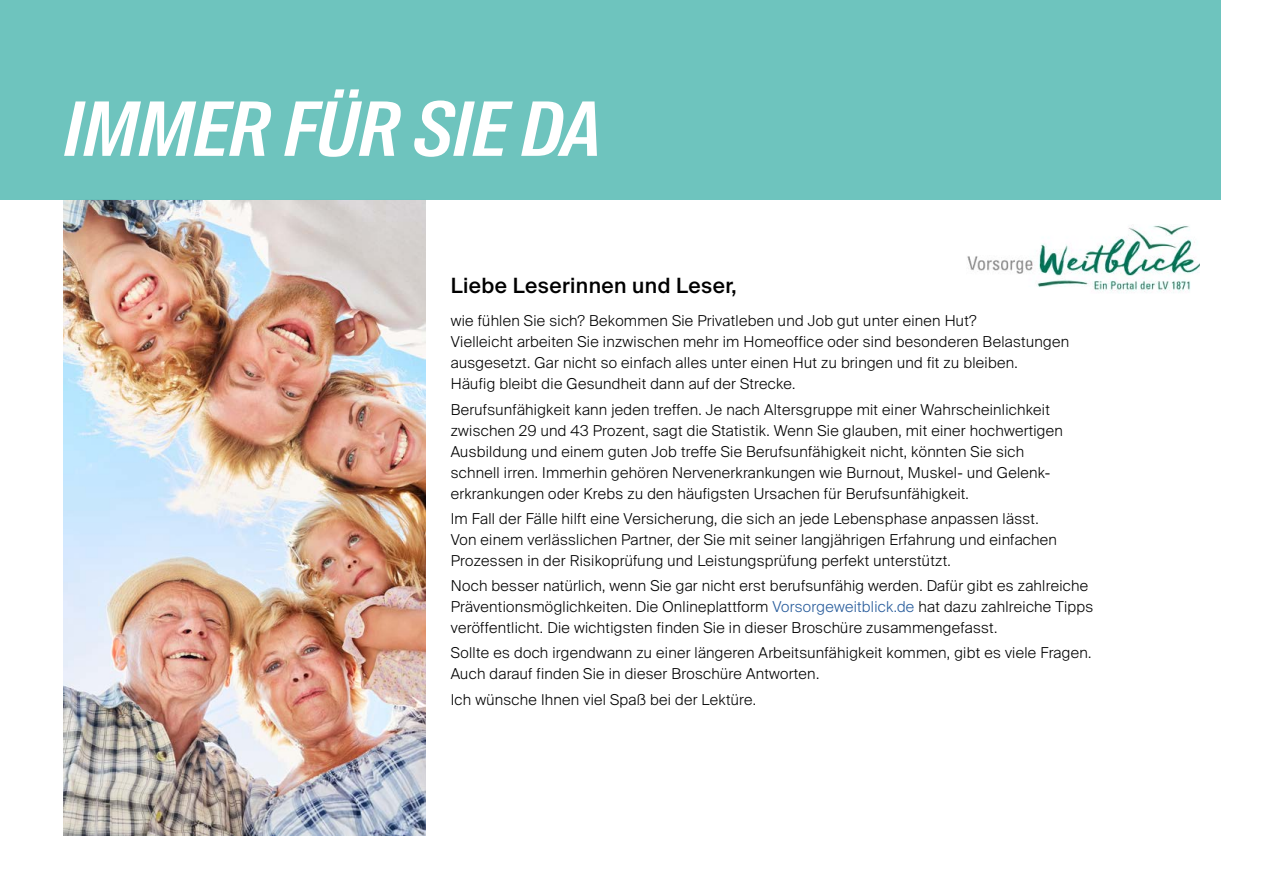
<style>
.page{position:relative;width:1263px;height:893px;background:#fff}
.page>*{position:absolute;margin:0;border:0;box-sizing:border-box;transform-origin:0 0}
.t1{font:italic 600 75px "Suisse Intl Cond";color:#fff}
.t2{font:500 21px "Suisse Intl";letter-spacing:.02em;color:#000}
.t3{font:300 15px/21px "Suisse Intl";letter-spacing:.02em;color:#000}
.s1{color:#275b9b}
</style>
<div class="page">
<img style="left:64px;top:200px;width:361px;height:636px">
<div style="left:0;top:0;width:1220px;height:199px;background:#6ec4be"></div>
<img style="left:967px;top:225px;width:232px;height:67px">
<h1 class="t1" style="left:64px;top:86px;width:539px">IMMER FÜR SIE DA</h1>
<h2 class="t2" style="left:451px;top:273px;width:287px">Liebe Leserinnen und Leser,</h2>
<p class="t3" style="left:451px;top:311px;width:620px">wie fühlen Sie sich? Bekommen Sie Privatleben und Job gut unter einen Hut?<br>Vielleicht arbeiten Sie inzwischen mehr im Homeoffice oder sind besonderen Belastungen ausgesetzt. Gar nicht so einfach alles unter einen Hut zu bringen und fit zu bleiben.<br>Häufig bleibt die Gesundheit dann auf der Strecke.</p>
<p class="t3" style="left:451px;top:399px;width:614px">Berufsunfähigkeit kann jeden treffen. Je nach Altersgruppe mit einer Wahrscheinlichkeit zwischen 29 und 43 Prozent, sagt die Statistik. Wenn Sie glauben, mit einer hochwertigen Ausbildung und einem guten Job treffe Sie Berufsunfähigkeit nicht, könnten Sie sich schnell irren. Immerhin gehören Nervenerkrankungen wie Burnout, Muskel- und Gelenk&shy;erkrankungen oder Krebs zu den häufigsten Ursachen für Berufsunfähigkeit.</p>
<p class="t3" style="left:451px;top:508px;width:608px">Im Fall der Fälle hilft eine Versicherung, die sich an jede Lebensphase anpassen lässt.<br>Von einem verlässlichen Partner, der Sie mit seiner langjährigen Erfahrung und einfachen<br>Prozessen in der Risikoprüfung und Leistungsprüfung perfekt unterstützt.</p>
<p class="t3" style="left:451px;top:575px;width:644px">Noch besser natürlich, wenn Sie gar nicht erst berufsunfähig werden. Dafür gibt es zahlreiche<br>Präventionsmöglichkeiten. Die Onlineplattform <span class="s1">Vorsorgeweitblick.de</span> hat dazu zahlreiche Tipps veröffentlicht. Die wichtigsten finden Sie in dieser Broschüre zusammengefasst.</p>
<p class="t3" style="left:451px;top:643px;width:642px">Sollte es doch irgendwann zu einer längeren Arbeitsunfähigkeit kommen, gibt es viele Fragen.<br>Auch darauf finden Sie in dieser Broschüre Antworten.</p>
<p class="t3" style="left:451px;top:689px;width:307px">Ich wünsche Ihnen viel Spaß bei der Lektüre.</p>
</div>
